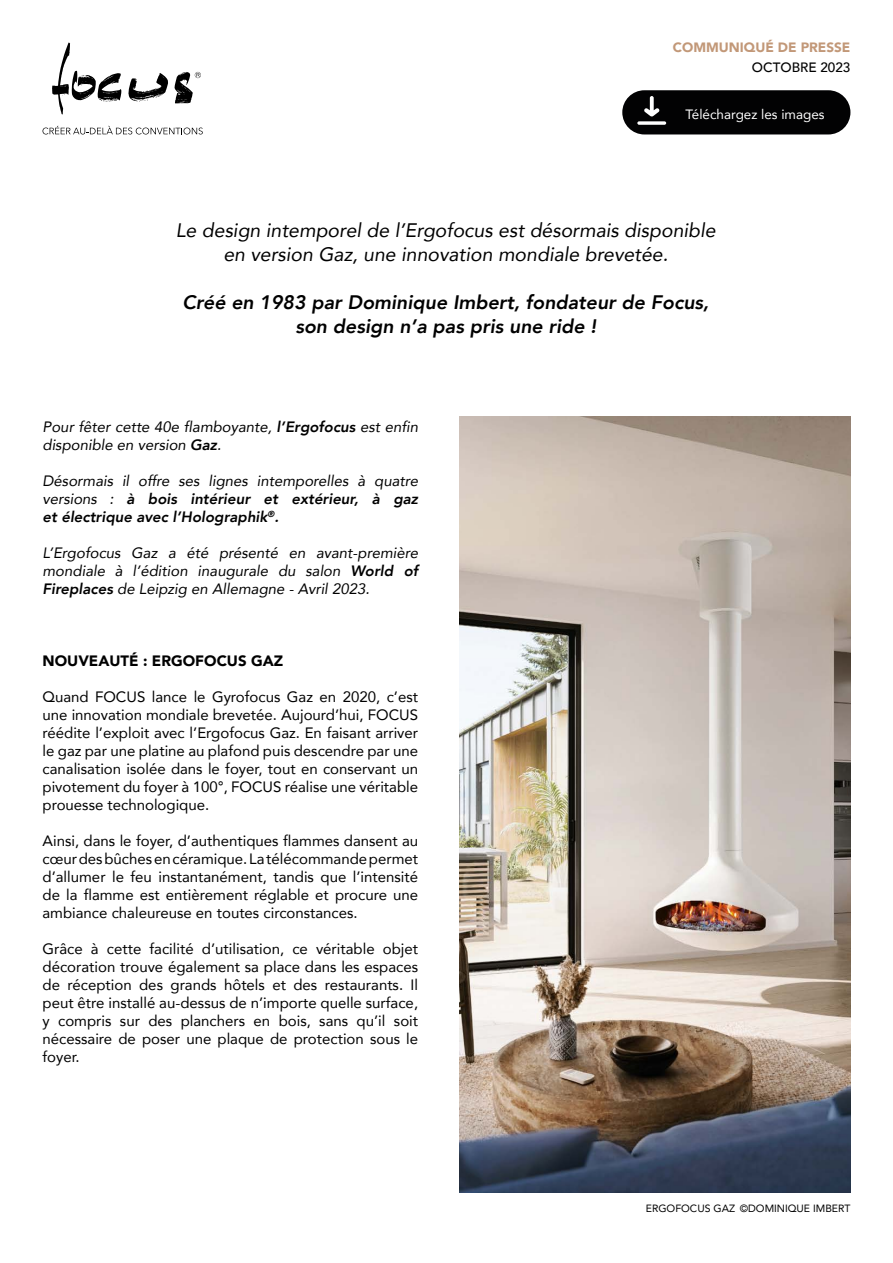
<style>
.page{position:relative;width:893px;height:1263px;background:#fff}
.page>*{position:absolute;margin:0;border:0;box-sizing:border-box;transform-origin:0 0}
.t1{font:italic 19.5px/24px "Avenir";color:#000;text-align:center}
.t2{font:italic 800 19.5px/24px "Avenir";color:#000;text-align:center}
.t3{font:15px/18px "Avenir";color:#000;text-align:justify}
.t4{font:italic 15px/18px "Avenir";color:#000}
.t5{font:italic 800 15px/18px "Avenir";color:#000;text-align:justify}
.t6{font:900 15px "Avenir";color:#000}
.t7{font:13.5px "Avenir";color:#fff}
.t8{font:900 13.5px "Avenir";color:#c29878}
.t9{font:500 13.5px "Avenir";color:#000}
.t10{font:10.5px "Avenir";color:#000}
.s1{font-weight:800}
.s2{font-weight:400}
</style>
<div class="page">
<svg style="left:52px;top:42px;width:70px;height:73px"></svg>
<svg style="left:128px;top:73px;width:40px;height:29px"></svg>
<svg style="left:175px;top:72px;width:26px;height:32px"></svg>
<svg style="left:43px;top:126px;width:160px;height:8px"></svg>
<svg style="left:622px;top:90px;width:228px;height:44px;background:#131314"></svg>
<img style="left:459px;top:417px;width:391px;height:776px">
<p class="t8" style="left:673px;top:36px;width:179px">COMMUNIQUÉ DE PRESSE</p>
<p class="t9" style="left:752px;top:55px;width:100px">OCTOBRE 2023</p>
<p class="t7" style="left:686px;top:103px;width:141px">Téléchargez les images</p>
<h1 class="t1" style="left:176px;top:219px;width:541px">Le design intemporel de l’Ergofocus est désormais disponible en version Gaz, une innovation mondiale brevetée.</h1>
<h1 class="t2" style="left:183px;top:291px;width:528px">Créé en 1983 par Dominique Imbert, fondateur de Focus, son design n’a pas pris une ride !</h1>
<p class="t4" style="left:43px;top:418px;width:377px">Pour fêter cette 40e flamboyante, <span class="s1">l’Ergofocus</span> est enfin disponible en version <span class="s1">Gaz</span>.</p>
<p class="t5" style="left:43px;top:472px;width:377px"><span class="s2">Désormais il offre ses lignes intemporelles à quatre versions :</span> à bois intérieur et extérieur, à gaz et électrique avec l’Holographik<sup>®</sup>.</p>
<p class="t4" style="left:43px;top:544px;width:377px;text-align:justify">L’Ergofocus Gaz a été présenté en avant-première mondiale à l’édition inaugurale du salon <span class="s1">World of Fireplaces</span> de Leipzig en Allemagne - Avril 2023.</p>
<p class="t6" style="left:43px;top:648px;width:242px">NOUVEAUTÉ : ERGOFOCUS GAZ</p>
<p class="t3" style="left:43px;top:687px;width:377px">Quand FOCUS lance le Gyrofocus Gaz en 2020, c’est une innovation mondiale brevetée. Aujourd’hui, FOCUS réédite l’exploit avec l’Ergofocus Gaz. En faisant arriver le gaz par une platine au plafond puis descendre par une canalisation isolée dans le foyer, tout en conservant un pivotement du foyer à 100°, FOCUS réalise une véritable prouesse technologique.</p>
<p class="t3" style="left:43px;top:831px;width:377px">Ainsi, dans le foyer, d’authentiques flammes dansent au cœur des bûches en céramique. La télécommande permet d’allumer le feu instantanément, tandis que l’intensité de la flamme est entièrement réglable et procure une ambiance chaleureuse en toutes circonstances.</p>
<p class="t3" style="left:43px;top:939px;width:377px">Grâce à cette facilité d’utilisation, ce véritable objet décoration trouve également sa place dans les espaces de réception des grands hôtels et des restaurants. Il peut être installé au-dessus de n’importe quelle surface, y compris sur des planchers en bois, sans qu’il soit nécessaire de poser une plaque de protection sous le foyer.</p>
<p class="t10" style="left:646px;top:1200px;width:206px">ERGOFOCUS GAZ ©DOMINIQUE IMBERT</p>
</div>
